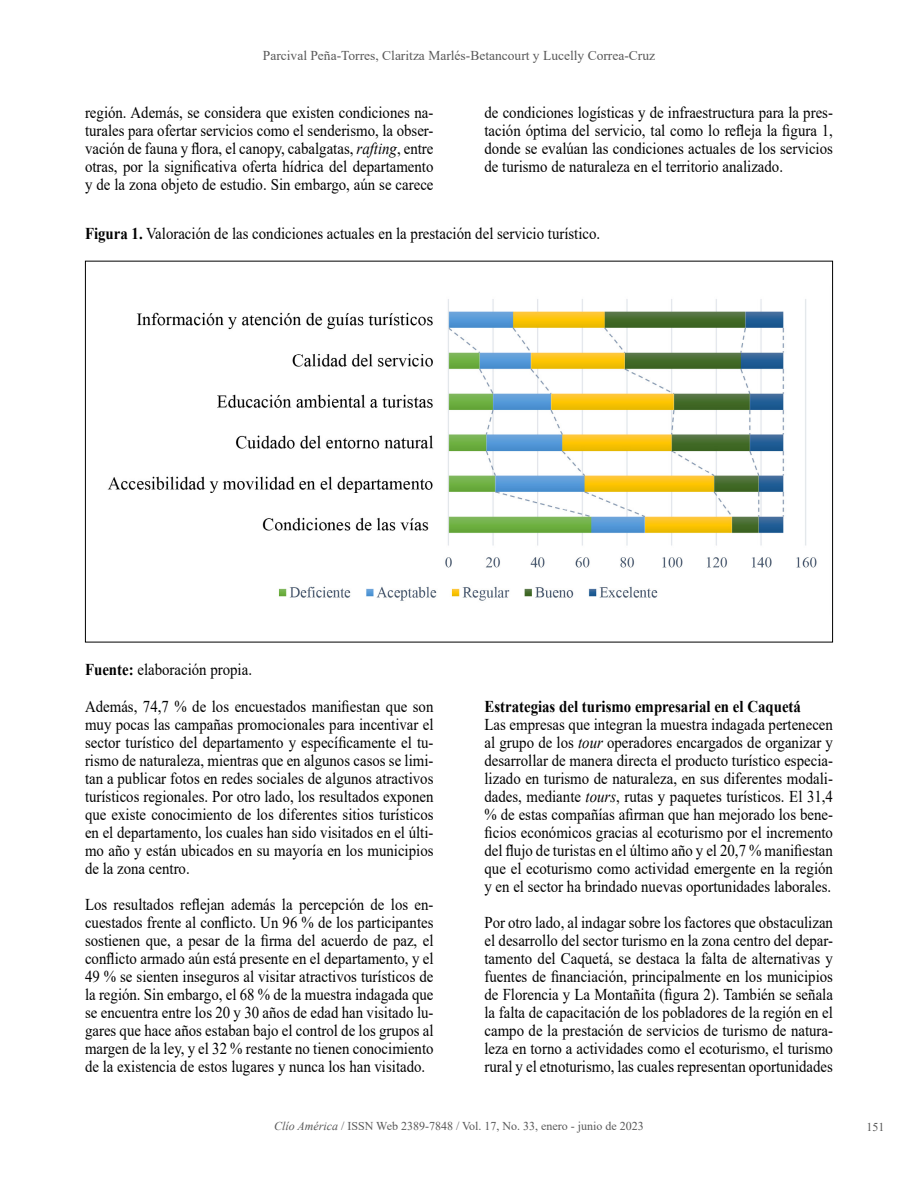
<style>
.page{position:relative;width:918px;height:1188px;background:#fff}
.page>*{position:absolute;margin:0;border:0;box-sizing:border-box;transform-origin:0 0}
.t1{font:16.5px/18px "Times New Roman";color:#000;text-align:justify;scale:.9 1}
.t2{font:700 16.5px "Times New Roman";color:#000;scale:.9 1}
.t3{font:13.5px "Times New Roman";color:#585858}
.t4{font:12px "Times New Roman";color:#585858}
.s1{font-style:italic}
.s2{font-weight:700}
</style>
<div class="page">
<img style="left:107px;top:299px;width:710px;height:302px">
<p class="t3" style="left:263px;top:46px;width:394px">Parcival Peña-Torres, Claritza Marlés-Betancourt y Lucelly Correa-Cruz</p>
<p class="t1" style="left:85px;top:103px;width:389px">región. Además, se considera que existen condiciones na&shy;turales para ofertar servicios como el senderismo, la obser&shy;vación de fauna y flora, el canopy, cabalgatas, <span class="s1">rafting</span>, entre otras, por la significativa oferta hídrica del departamento y de la zona objeto de estudio. Sin embargo, aún se carece</p>
<p class="t1" style="left:85px;top:223px;width:574px"><span class="s2">Figura 1.</span> Valoración de las condiciones actuales en la prestación del servicio turístico.</p>
<p class="t1" style="left:485px;top:103px;width:389px">de condiciones logísticas y de infraestructura para la pres&shy;tación óptima del servicio, tal como lo refleja la figura 1, donde se evalúan las condiciones actuales de los servicios de turismo de naturaleza en el territorio analizado.</p>
<p class="t1" style="left:85px;top:660px;width:187px"><span class="s2">Fuente:</span> elaboración propia.</p>
<p class="t1" style="left:85px;top:697px;width:389px">Además, 74,7 % de los encuestados manifiestan que son muy pocas las campañas promocionales para incentivar el sector turístico del departamento y específicamente el tu&shy;rismo de naturaleza, mientras que en algunos casos se limi&shy;tan a publicar fotos en redes sociales de algunos atractivos turísticos regionales. Por otro lado, los resultados exponen que existe conocimiento de los diferentes sitios turísticos en el departamento, los cuales han sido visitados en el últi&shy;mo año y están ubicados en su mayoría en los municipios de la zona centro.</p>
<p class="t1" style="left:85px;top:895px;width:389px">Los resultados reflejan además la percepción de los en&shy;cuestados frente al conflicto. Un 96 % de los participantes sostienen que, a pesar de la firma del acuerdo de paz, el conflicto armado aún está presente en el departamento, y el 49 % se sienten inseguros al visitar atractivos turísticos de la región. Sin embargo, el 68 % de la muestra indagada que se encuentra entre los 20 y 30 años de edad han visitado lu&shy;gares que hace años estaban bajo el control de los grupos al margen de la ley, y el 32 % restante no tienen conocimiento de la existencia de estos lugares y nunca los han visitado.</p>
<p class="t2" style="left:485px;top:694px;width:353px">Estrategias del turismo empresarial en el Caquetá</p>
<p class="t1" style="left:485px;top:715px;width:389px">Las empresas que integran la muestra indagada pertenecen al grupo de los <span class="s1">tour</span> operadores encargados de organizar y desarrollar de manera directa el producto turístico especia&shy;lizado en turismo de naturaleza, en sus diferentes modali&shy;dades, mediante <span class="s1">tours</span>, rutas y paquetes turísticos. El 31,4 % de estas compañías afirman que han mejorado los bene&shy;ficios económicos gracias al ecoturismo por el incremento del flujo de turistas en el último año y el 20,7 % manifiestan que el ecoturismo como actividad emergente en la región y en el sector ha brindado nuevas oportunidades laborales.</p>
<p class="t1" style="left:485px;top:913px;width:389px">Por otro lado, al indagar sobre los factores que obstaculizan el desarrollo del sector turismo en la zona centro del depar&shy;tamento del Caquetá, se destaca la falta de alternativas y fuentes de financiación, principalmente en los municipios de Florencia y La Montañita (figura 2). También se señala la falta de capacitación de los pobladores de la región en el campo de la prestación de servicios de turismo de natura&shy;leza en torno a actividades como el ecoturismo, el turismo rural y el etnoturismo, las cuales representan oportunidades</p>
<p class="t4" style="left:274px;top:1117px;width:371px"><span class="s1">Clío América</span> / ISSN Web 2389-7848 / Vol. 17, No. 33, enero - junio de 2023</p>
<p class="t4" style="left:866px;top:1119px;width:19px">151</p>
</div>
